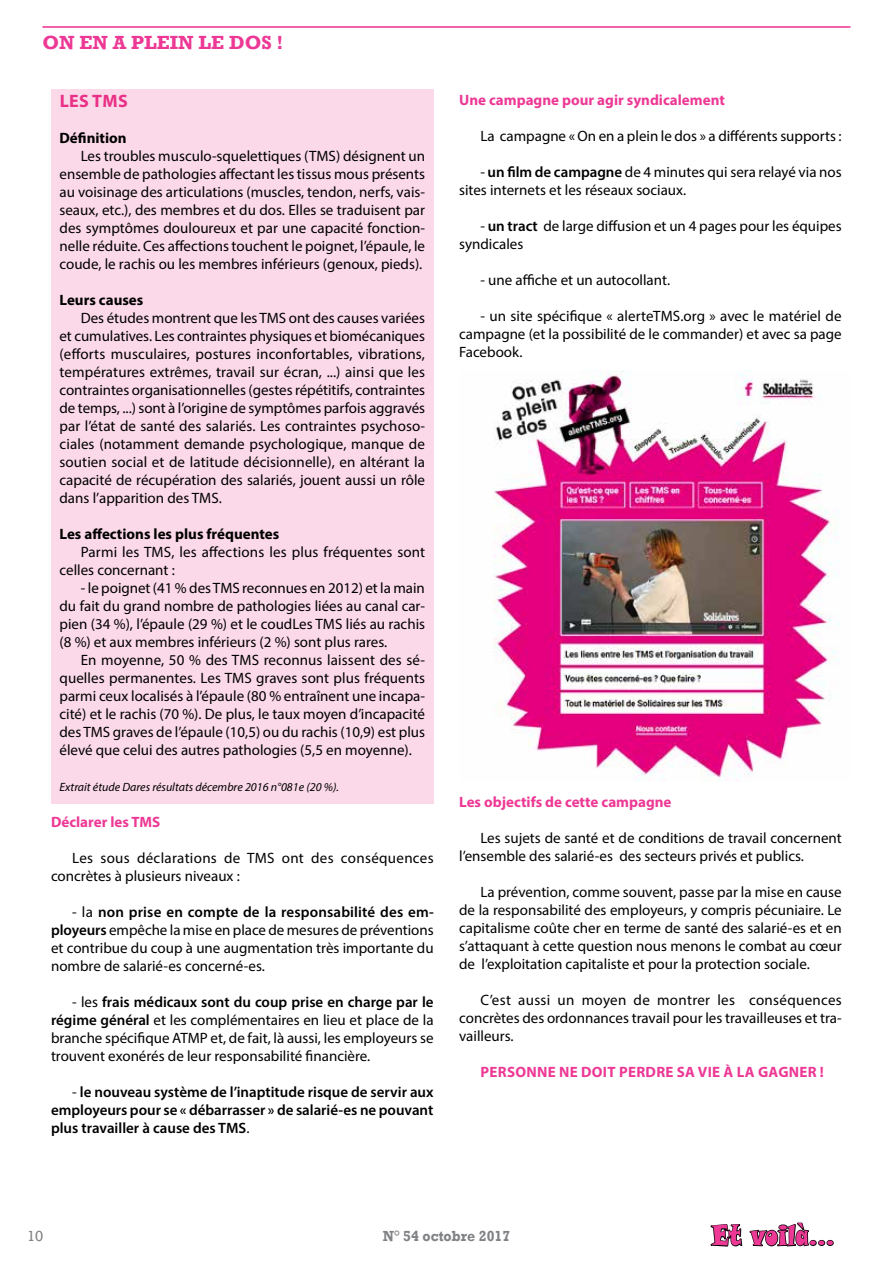
<style>
.page{position:relative;width:893px;height:1263px;background:#fff}
.page>*{position:absolute;margin:0;border:0;box-sizing:border-box;transform-origin:0 0}
.t1{font:28.2px "Snap ITC";letter-spacing:.01em;color:#ed3995;scale:.73 1}
.t2{font:700 19.5px "Rockwell";color:#ed3995}
.t3{font:700 18px "Myriad Pro";letter-spacing:.02em;color:#ed3995}
.t4{font:15px/18px "Myriad Pro";color:#000;text-align:justify}
.t5{font:600 15px/18px "Myriad Pro";color:#000;text-align:justify}
.t6{font:700 15px "Myriad Pro";color:#ed3995}
.t7{font:15px/18px "Myriad Pro";letter-spacing:.02em;color:#000}
.t8{font:700 15px "Myriad Pro";color:#000}
.t9{font:700 15px "Myriad Pro";letter-spacing:.02em;color:#ed3995}
.t10{font:700 15px "Rockwell";color:#808285;scale:.95 1}
.t11{font:15px "Rockwell";color:#808285}
.t12{font:italic 12px "Myriad Pro";color:#000}
.s1{font-weight:600}
.s2{font-weight:400}
</style>
<div class="page">
<svg style="left:710px;top:1222px;width:124px;height:25px"></svg>
<img style="left:494px;top:371px;width:345px;height:410px">
<div style="left:51px;top:89px;width:383px;height:714px;background:#fbd9e8"></div>
<hr style="left:43px;top:27px;width:807px;height:1px;background:#ed3995">
<h2 class="t2" style="left:43px;top:31px;width:242px">ON EN A PLEIN LE DOS !</h2>
<p class="t3" style="left:60px;top:89px;width:70px">Les TMS</p>
<p class="t8" style="left:60px;top:128px;width:69px">Définition</p>
<p class="t4" style="left:60px;top:147px;width:367px;text-indent:21px">Les troubles musculo-squelettiques (TMS) désignent un ensemble de pathologies affectant les tissus mous présents au voisinage des articulations (muscles, tendon, nerfs, vais&shy;seaux, etc.), des membres et du dos. Elles se traduisent par des symptômes douloureux et par une capacité fonction&shy;nelle réduite. Ces affections touchent le poignet, l’épaule, le coude, le rachis ou les membres inférieurs (genoux, pieds).</p>
<p class="t8" style="left:60px;top:290px;width:85px">Leurs causes</p>
<p class="t4" style="left:60px;top:309px;width:367px;text-indent:21px">Des études montrent que les TMS ont des causes variées et cumulatives. Les contraintes physiques et biomécaniques (efforts musculaires, postures inconfortables, vibrations, températures extrêmes, travail sur écran, ...) ainsi que les contraintes organisationnelles (gestes répétitifs, contraintes de temps, ...) sont à l’origine de symptômes parfois aggravés par l’état de santé des salariés. Les contraintes psychoso&shy;ciales (notamment demande psychologique, manque de soutien social et de latitude décisionnelle), en altérant la capacité de récupération des salariés, jouent aussi un rôle dans l’apparition des TMS.</p>
<p class="t8" style="left:60px;top:524px;width:221px">Les affections les plus fréquentes</p>
<p class="t4" style="left:60px;top:543px;width:367px;text-indent:21px">Parmi les TMS, les affections les plus fréquentes sont celles concernant :</p>
<p class="t4" style="left:60px;top:579px;width:367px;text-indent:21px">- le poignet (41 % des TMS reconnues en 2012) et la main du fait du grand nombre de pathologies liées au canal car&shy;pien (34 %), l’épaule (29 %) et le coudLes TMS liés au rachis (8 %) et aux membres inférieurs (2 %) sont plus rares.</p>
<p class="t4" style="left:60px;top:651px;width:367px;text-indent:21px">En moyenne, 50 % des TMS reconnus laissent des sé&shy;quelles permanentes. Les TMS graves sont plus fréquents parmi ceux localisés à l’épaule (80 % entraînent une incapa&shy;cité) et le rachis (70 %). De plus, le taux moyen d’incapacité des TMS graves de l’épaule (10,5) ou du rachis (10,9) est plus élevé que celui des autres pathologies (5,5 en moyenne).</p>
<p class="t12" style="left:60px;top:780px;width:281px">Extrait étude Dares résultats décembre 2016 n°081e (20 %).</p>
<p class="t6" style="left:51px;top:812px;width:111px">Déclarer les TMS</p>
<p class="t7" style="left:51px;top:849px;width:384px;text-indent:21px">Les sous déclarations de TMS ont des conséquences concrètes à plusieurs niveaux :</p>
<p class="t4" style="left:51px;top:903px;width:384px;text-indent:21px">- la <span class="s1">non prise en compte de la responsabilité des em&shy;ployeurs</span> empêche la mise en place de mesures de préventions et contribue du coup à une augmentation très importante du nombre de salarié-es concerné-es.</p>
<p class="t4" style="left:51px;top:993px;width:384px;text-indent:21px">- les <span class="s1">frais médicaux sont du coup prise en charge par le régime général</span> et les complémentaires en lieu et place de la branche spécifique ATMP et, de fait, là aussi, les employeurs se trouvent exonérés de leur responsabilité financière.</p>
<p class="t5" style="left:51px;top:1083px;width:384px;text-indent:21px"><span class="s2">-</span> le nouveau système de l’inaptitude risque de servir aux employeurs pour se « débarrasser » de salarié-es ne pouvant plus travailler à cause des TMS<span class="s2">.</span></p>
<p class="t6" style="left:459px;top:90px;width:267px">Une campagne pour agir syndicalement</p>
<p class="t4" style="left:480px;top:127px;width:363px">La campagne « On en a plein le dos » a différents supports :</p>
<p class="t4" style="left:459px;top:163px;width:384px;text-indent:21px">- <span class="s1">un film de campagne</span> de 4 minutes qui sera relayé via nos sites internets et les réseaux sociaux.</p>
<p class="t4" style="left:459px;top:217px;width:384px;text-indent:21px">- <span class="s1">un tract</span> de large diffusion et un 4 pages pour les équipes syndicales</p>
<p class="t4" style="left:480px;top:271px;width:191px">- une affiche et un autocollant.</p>
<p class="t4" style="left:459px;top:307px;width:384px;text-indent:21px">- un site spécifique « alerteTMS.org » avec le matériel de campagne (et la possibilité de le commander) et avec sa page Facebook.</p>
<p class="t6" style="left:459px;top:792px;width:214px">Les objectifs de cette campagne</p>
<p class="t4" style="left:459px;top:829px;width:384px;text-indent:21px">Les sujets de santé et de conditions de travail concernent l’ensemble des salarié-es des secteurs privés et publics.</p>
<p class="t4" style="left:459px;top:883px;width:384px;text-indent:21px">La prévention, comme souvent, passe par la mise en cause de la responsabilité des employeurs, y compris pécuniaire. Le capitalisme coûte cher en terme de santé des salarié-es et en s’attaquant à cette question nous menons le combat au cœur de l’exploitation capitaliste et pour la protection sociale.</p>
<p class="t4" style="left:459px;top:991px;width:384px;text-indent:21px">C’est aussi un moyen de montrer les conséquences concrètes des ordonnances travail pour les travailleuses et tra&shy;vailleurs.</p>
<p class="t9" style="left:481px;top:1062px;width:345px">Personn e ne doit perdre sa vie à la gagner !</p>
<p class="t11" style="left:27px;top:1227px;width:18px">10</p>
<p class="t10" style="left:383px;top:1227px;width:136px">N° 54 OCTOBRE 2017</p>
<h1 class="t1" style="left:712px;top:1217px;width:169px">Et voilà...</h1>
</div>
